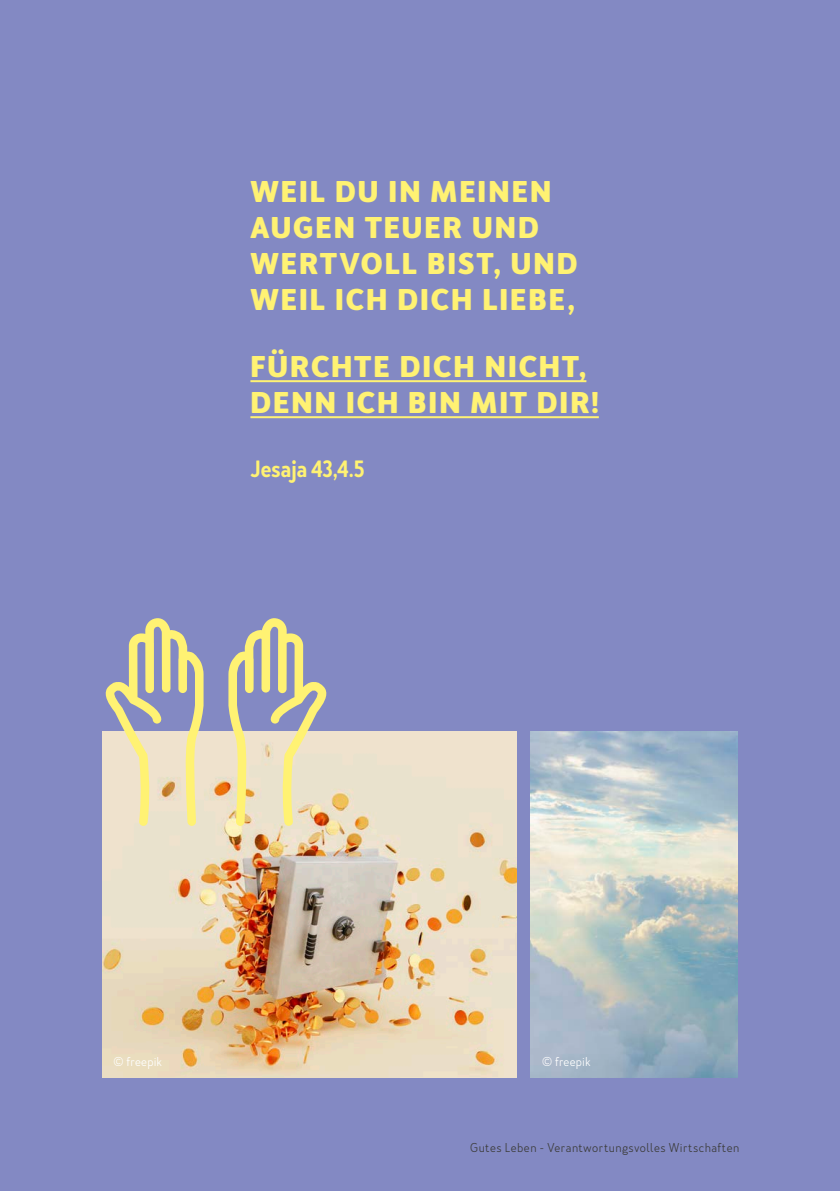
<style>
.page{position:relative;width:840px;height:1191px;background:#fff}
.page>*{position:absolute;margin:0;border:0;box-sizing:border-box;transform-origin:0 0}
.t1{font:700 28px/36px "Merlo Neue";letter-spacing:.07em;color:#fff273}
.t2{font:600 22px "Merlo Neue";letter-spacing:-.01em;color:#fff273;scale:.9 1}
.t3{font:300 12px "Merlo Neue";letter-spacing:.035em;color:#3c3c3a}
.t4{font:300 12px "Merlo Neue";letter-spacing:.015em;color:#fff}
</style>
<div class="page">
<div style="left:0;top:0;width:839px;height:1191px;background:#8389c3"></div>
<hr style="left:250px;top:380px;width:336px;height:2px;background:#fff273">
<hr style="left:250px;top:416px;width:348px;height:2px;background:#fff273">
<img style="left:102px;top:731px;width:414px;height:346px">
<img style="left:530px;top:731px;width:207px;height:346px">
<svg style="left:228px;top:618px;width:101px;height:208px"></svg>
<svg style="left:103px;top:618px;width:100px;height:208px"></svg>
<p class="t1" style="left:250px;top:175px;width:328px">WEIL DU IN MEINEN<br>AUGEN TEUER UND<br>WERTVOLL BIST, UND<br>WEIL ICH DICH LIEBE,</p>
<p class="t1" style="left:250px;top:350px;width:349px">FÜRCHTE DICH NICHT,<br>DENN ICH BIN MIT DIR!</p>
<p class="t2" style="left:250px;top:454px;width:128px">Jesaja 43,4.5</p>
<p class="t4" style="left:113px;top:1054px;width:50px">© freepik</p>
<p class="t4" style="left:541px;top:1054px;width:50px">© freepik</p>
<p class="t3" style="left:470px;top:1140px;width:270px">Gutes Leben - Verantwortungsvolles Wirtschaften</p>
</div>
